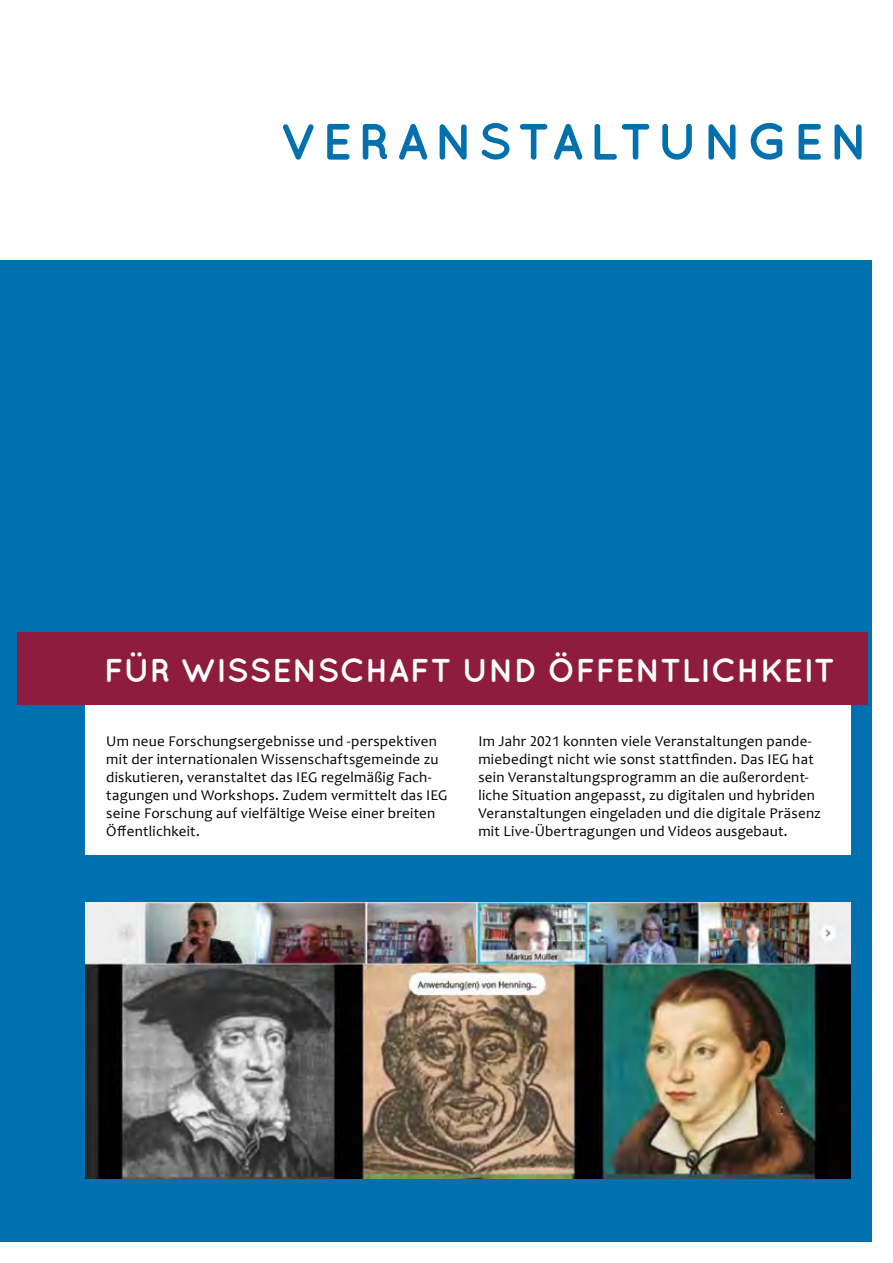
<style>
.page{position:relative;width:893px;height:1263px;background:#fff}
.page>*{position:absolute;margin:0;border:0;box-sizing:border-box;transform-origin:0 0}
.t1{font:700 51px "Quicksand";letter-spacing:.095em;color:#0070ae}
.t2{font:700 33px "Quicksand";letter-spacing:.005em;color:#fff}
.t3{font:15px/18px "Candara";letter-spacing:.015em;color:#000}
</style>
<div class="page">
<div style="left:0;top:260px;width:872px;height:982px;background:#0070ae"></div>
<div style="left:85px;top:674px;width:765px;height:180px;background:#fff"></div>
<div style="left:17px;top:632px;width:850px;height:72px;background:#8e1c3f"></div>
<img style="left:85px;top:902px;width:765px;height:276px">
<h1 class="t1" style="left:280px;top:111px;width:590px">VERANSTALTUNGEN</h1>
<h2 class="t2" style="left:104px;top:651px;width:733px">FÜR WISSENSCHAFT UND ÖFFENTLICHKEIT</h2>
<p class="t3" style="left:106px;top:732px;width:343px">Um neue Forschungsergebnisse und -perspektiven mit der internationalen Wissenschaftsgemeinde zu diskutieren, veranstaltet das IEG regelmäßig Fach&shy;tagungen und Workshops. Zudem vermittelt das IEG seine Forschung auf vielfältige Weise einer breiten Öffentlichkeit.</p>
<p class="t3" style="left:478px;top:732px;width:344px">Im Jahr 2021 konnten viele Veranstaltungen pande&shy;miebedingt nicht wie sonst stattfinden. Das IEG hat sein Veranstaltungsprogramm an die außerordent&shy;liche Situation angepasst, zu digitalen und hybriden Veranstaltungen eingeladen und die digitale Präsenz mit Live--Übertragungen und Videos ausgebaut.</p>
</div>
